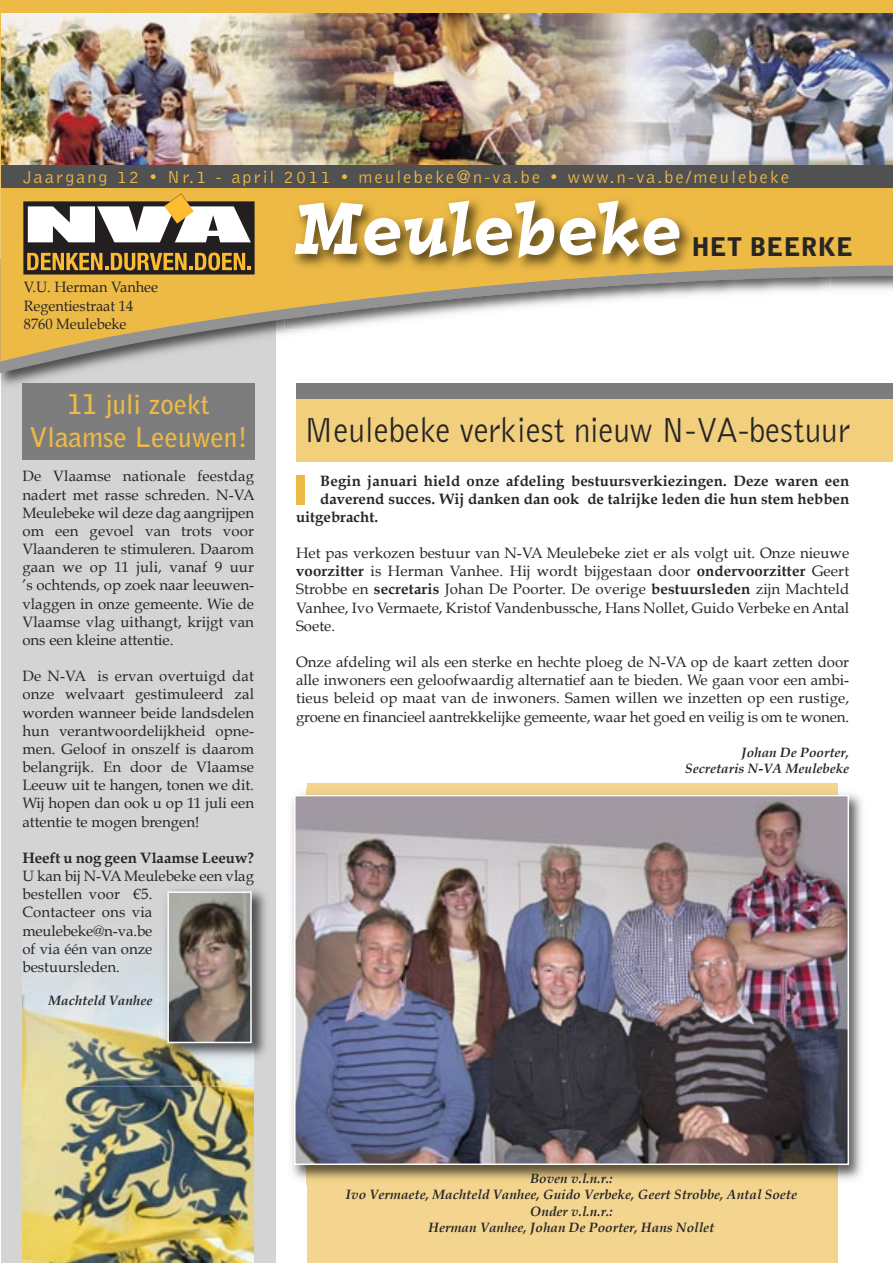
<style>
.page{position:relative;width:893px;height:1263px;background:#fff}
.page>*{position:absolute;margin:0;border:0;box-sizing:border-box;transform-origin:0 0}
.t1{font:italic 71.55px "Postino Std";letter-spacing:.05em;color:#fff;scale:.77 1}
.t2{font:300 36px "Bell Gothic Std";color:#272627;scale:.92 1}
.t3{font:700 27px/32.4px "Bell Gothic Std";color:#edba46;text-align:center}
.t4{font:900 25.5px "Bell Gothic Std";color:#272627}
.t5{font:300 18px "Bell Gothic Std";letter-spacing:.125em;color:#edba46}
.t6{font:15px/18.1px "Book Antiqua";color:#272627;text-align:justify}
.t7{font:700 15px "Book Antiqua";color:#272627}
.t8{font:15px/18.1px "Book Antiqua";color:#272627;scale:.96 1}
.t9{font:italic 700 13.5px/16.4px "Book Antiqua";color:#272627;text-align:right}
.s1{font-weight:700}
</style>
<div class="page">
<div style="left:307px;top:783px;width:531px;height:480px;background:#f4d590"></div>
<div style="left:1px;top:300px;width:275px;height:963px;background:#d4d4d4"></div>
<img style="left:22px;top:1086px;width:231px;height:177px">
<img style="left:22px;top:953px;width:231px;height:133px">
<img style="left:1px;top:373px;width:64px;height:19px">
<svg style="left:0;top:362px;width:115px;height:11px"></svg>
<svg style="left:0;top:0;width:893px;height:362px;fill:#edba46"></svg>
<div style="left:23px;top:383px;width:232px;height:77px;background:#7d7d7d"></div>
<svg style="left:23px;top:194px;width:232px;height:80px"></svg>
<img style="left:284px;top:319px;width:546px;height:10px">
<img style="left:284px;top:309px;width:546px;height:10px">
<img style="left:284px;top:188px;width:546px;height:121px">
<img style="left:1px;top:13px;width:892px;height:152px">
<div style="left:1px;top:165px;width:892px;height:23px;background:#525152"></div>
<div style="left:296px;top:389px;width:597px;height:73px;background:#f2cf7d"></div>
<div style="left:296px;top:383px;width:597px;height:16px;background:#7d7d7d"></div>
<div style="left:297px;top:475px;width:8px;height:29px;background:#edba46"></div>
<img style="left:160px;top:884px;width:106px;height:179px">
<img style="left:253px;top:924px;width:1px;height:139px">
<img style="left:170px;top:894px;width:79px;height:146px">
<div style="left:167px;top:891px;width:85px;height:152px;border:2px solid #fff"></div>
<img style="left:292px;top:788px;width:570px;height:396px">
<img style="left:297px;top:798px;width:549px;height:364px">
<div style="left:294px;top:795px;width:555px;height:370px;border:2px solid #fff"></div>
<p class="t5" style="left:23px;top:170px;width:767px">Jaargang 12 • Nr.1 - april 2011 • meulebeke@n-va.be • www.n-va.be/meulebeke</p>
<p class="t8" style="left:24px;top:278px;width:141px">V.U. Herman Vanhee<br>Regentiestraat 14<br>8760 Meulebeke</p>
<h3 class="t3" style="left:30px;top:389px;width:220px">11 juli zoekt<br>Vlaamse Leeuwen!</h3>
<p class="t6" style="left:22px;top:467px;width:234px">De Vlaamse nationale feestdag nadert met rasse schreden. N-VA Meulebeke wil deze dag aangrijpen om een gevoel van trots voor Vlaanderen te stimuleren. Daarom gaan we op 11 juli, vanaf 9 uur ’s ochtends, op zoek naar leeuwen&shy;vlaggen in onze gemeente. Wie de Vlaamse vlag uithangt, krijgt van ons een kleine attentie.</p>
<p class="t6" style="left:22px;top:667px;width:233px">De N-VA is ervan overtuigd dat onze welvaart gestimuleerd zal worden wanneer beide landsdelen hun verantwoordelijkheid opne&shy;men. Geloof in onszelf is daarom belangrijk. En door de Vlaamse Leeuw uit te hangen, tonen we dit.<br>Wij hopen dan ook u op 11 juli een attentie te mogen brengen!</p>
<p class="t7" style="left:22px;top:849px;width:233px">Heeft u nog geen Vlaamse Leeuw?</p>
<p class="t6" style="left:22px;top:867px;width:233px;text-align:left">U kan bij N-VA Meulebeke een vlag bestellen voor €5.<br>Contacteer ons via meulebeke@n-va.be<br>of via één van onze<br>bestuursleden.</p>
<p class="t9" style="left:49px;top:993px;width:105px">Machteld Vanhee</p>
<h1 class="t1" style="left:296px;top:187px;width:501px">Meulebeke</h1>
<h3 class="t4" style="left:691px;top:235px;width:163px">HET BEERKE</h3>
<h2 class="t2" style="left:304px;top:416px;width:595px">Meulebeke verkiest nieuw N-VA-bestuur</h2>
<p class="t7" style="left:320px;top:472px;width:530px">Begin januari hield onze afdeling bestuursverkiezingen. Deze waren een</p>
<p class="t7" style="left:320px;top:490px;width:531px">daverend succes. Wij danken dan ook de talrijke leden die hun stem hebben</p>
<p class="t7" style="left:296px;top:508px;width:84px">uitgebracht.</p>
<p class="t6" style="left:296px;top:544px;width:555px">Het pas verkozen bestuur van N-VA Meulebeke ziet er als volgt uit. Onze nieuwe <span class="s1">voorzitter</span> is Herman Vanhee. Hij wordt bijgestaan door <span class="s1">ondervoorzitter</span> Geert Strobbe en <span class="s1">secretaris</span> Johan De Poorter. De overige <span class="s1">bestuursleden</span> zijn Machteld Vanhee, Ivo Vermaete, Kristof Vandenbussche, Hans Nollet, Guido Verbeke en Antal Soete.</p>
<p class="t6" style="left:296px;top:653px;width:555px">Onze afdeling wil als een sterke en hechte ploeg de N-VA op de kaart zetten door alle inwoners een geloofwaardig alternatief aan te bieden. We gaan voor een ambi&shy;tieus beleid op maat van de inwoners. Samen willen we inzetten op een rustige, groene en financieel aantrekkelijke gemeente, waar het goed en veilig is om te wonen.</p>
<p class="t9" style="left:685px;top:744px;width:165px">Johan De Poorter,<br>Secretaris N-VA Meulebeke</p>
<p class="t9" style="left:346px;top:1170px;width:453px;text-align:center">Boven v.l.n.r.:<br>Ivo Vermaete, Machteld Vanhee, Guido Verbeke, Geert Strobbe, Antal Soete Onder v.l.n.r.:<br>Herman Vanhee, Johan De Poorter, Hans Nollet</p>
</div>
